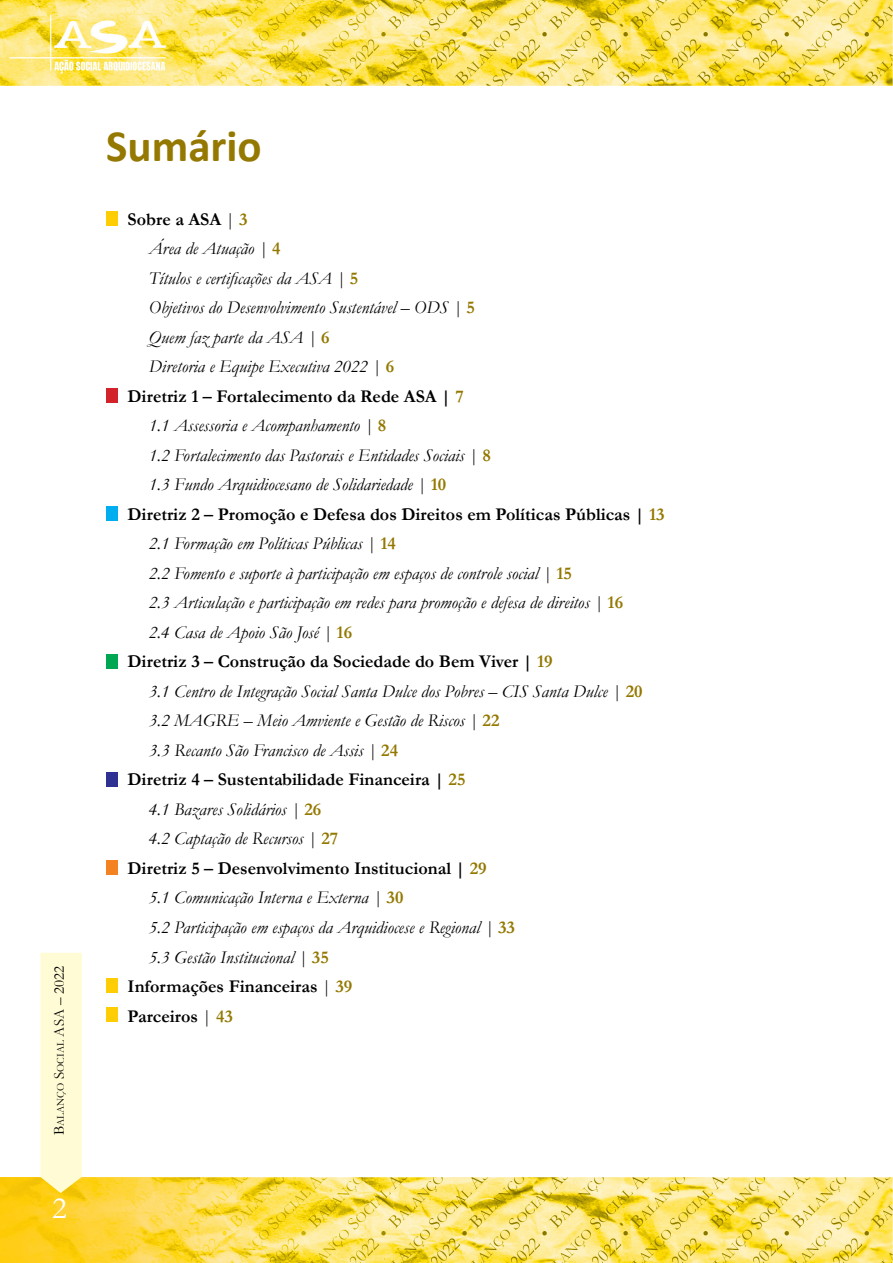
<style>
.page{position:relative;width:893px;height:1263px;background:#fff}
.page>*{position:absolute;margin:0;border:0;box-sizing:border-box;transform-origin:0 0}
.t1{font:700 45px "Calibri";color:#947800}
.t2{font:31.5px "Garamond";color:#fff}
.t3{font:italic 18px "Garamond";color:#000}
.t4{font:700 18px "Garamond";color:#000}
.t5{font:10.5px "Garamond";color:#000}
.s1{font-size:15px}
.s2{font-weight:400}
.s3{color:#947800}
.s4{font-weight:700;font-style:normal;color:#947800}
</style>
<div class="page">
<img style="left:0;top:1178px;width:893px;height:85px">
<svg style="left:40px;top:953px;width:42px;height:240px;background:#feface"></svg>
<img style="left:0;top:0;width:893px;height:85px">
<div style="left:106px;top:212px;width:12px;height:14px;background:#ffcd03"></div>
<div style="left:106px;top:388px;width:12px;height:14px;background:#d2232a"></div>
<div style="left:106px;top:507px;width:12px;height:14px;background:#00aeef"></div>
<div style="left:106px;top:655px;width:12px;height:14px;background:#00a651"></div>
<div style="left:106px;top:772px;width:12px;height:14px;background:#2e3092"></div>
<div style="left:106px;top:860px;width:12px;height:14px;background:#f58220"></div>
<div style="left:106px;top:1008px;width:12px;height:14px;background:#ffcd03"></div>
<div style="left:106px;top:979px;width:12px;height:14px;background:#ffcd03"></div>
<p class="t5" style="left:53px;top:1135px;width:171px;rotate:-90deg"><span class="s1">B</span>alanço <span class="s1">S</span>ocial <span class="s1">ASA – 2022</span></p>
<h2 class="t2" style="left:52px;top:1186px;width:16px">2</h2>
<h1 class="t1" style="left:106px;top:118px;width:157px">Sumário</h1>
<p class="t4" style="left:128px;top:207px;width:122px">Sobre a ASA <span class="s2">|</span> <span class="s3">3</span></p>
<p class="t3" style="left:149px;top:236px;width:133px">Área de Atuação | <span class="s4">4</span></p>
<p class="t3" style="left:149px;top:266px;width:211px">Títulos e certificações da ASA | <span class="s4">5</span></p>
<p class="t3" style="left:149px;top:295px;width:328px">Objetivos do Desenvolvimento Sustentável – ODS | <span class="s4">5</span></p>
<p class="t3" style="left:149px;top:325px;width:182px">Quem faz parte da ASA | <span class="s4">6</span></p>
<p class="t3" style="left:149px;top:354px;width:247px">Diretoria e Equipe Executiva 2022 | <span class="s4">6</span></p>
<p class="t4" style="left:128px;top:384px;width:338px">Diretriz 1 – Fortalecimento da Rede ASA | <span class="s3">7</span></p>
<p class="t3" style="left:149px;top:413px;width:239px">1.1 Assessoria e Acompanhamento | <span class="s4">8</span></p>
<p class="t3" style="left:149px;top:443px;width:344px">1.2 Fortalecimento das Pastorais e Entidades Sociais | <span class="s4">8</span></p>
<p class="t3" style="left:149px;top:472px;width:299px">1.3 Fundo Arquidiocesano de Solidariedade | <span class="s4">10</span></p>
<p class="t4" style="left:128px;top:502px;width:539px">Diretriz 2 – Promoção e Defesa dos Direitos em Políticas Públicas | <span class="s3">13</span></p>
<p class="t3" style="left:149px;top:531px;width:249px">2.1 Formação em Políticas Públicas | <span class="s4">14</span></p>
<p class="t3" style="left:149px;top:561px;width:425px">2.2 Fomento e suporte à participação em espaços de controle social | <span class="s4">15</span></p>
<p class="t3" style="left:149px;top:590px;width:476px">2.3 Articulação e participação em redes para promoção e defesa de direitos | <span class="s4">16</span></p>
<p class="t3" style="left:149px;top:620px;width:205px">2.4 Casa de Apoio São José | <span class="s4">16</span></p>
<p class="t4" style="left:128px;top:649px;width:427px">Diretriz 3 – Construção da Sociedade do Bem Viver | <span class="s3">19</span></p>
<p class="t3" style="left:149px;top:679px;width:495px">3.1 Centro de Integração Social Santa Dulce dos Pobres – CIS Santa Dulce | <span class="s4">20</span></p>
<p class="t3" style="left:149px;top:708px;width:352px">3.2 MAGRE – Meio Amviente e Gestão de Riscos | <span class="s4">22</span></p>
<p class="t3" style="left:149px;top:738px;width:251px">3.3 Recanto São Francisco de Assis | <span class="s4">24</span></p>
<p class="t4" style="left:128px;top:767px;width:339px">Diretriz 4 – Sustentabilidade Financeira | <span class="s3">25</span></p>
<p class="t3" style="left:149px;top:797px;width:174px">4.1 Bazares Solidários | <span class="s4">26</span></p>
<p class="t3" style="left:149px;top:826px;width:191px">4.2 Captação de Recursos | <span class="s4">27</span></p>
<p class="t4" style="left:128px;top:856px;width:361px">Diretriz 5 – Desenvolvimento Institucional | <span class="s3">29</span></p>
<p class="t3" style="left:149px;top:886px;width:256px">5.1 Comunicação Interna e Externa | <span class="s4">30</span></p>
<p class="t3" style="left:149px;top:915px;width:368px">5.2 Participação em espaços da Arquidiocese e Regional | <span class="s4">33</span></p>
<p class="t3" style="left:149px;top:945px;width:182px">5.3 Gestão Institucional | <span class="s4">35</span></p>
<p class="t4" style="left:128px;top:974px;width:226px">Informações Financeiras <span class="s2">|</span> <span class="s3">39</span></p>
<p class="t4" style="left:128px;top:1003px;width:107px">Parceiros <span class="s2">|</span> <span class="s3">43</span></p>
</div>
